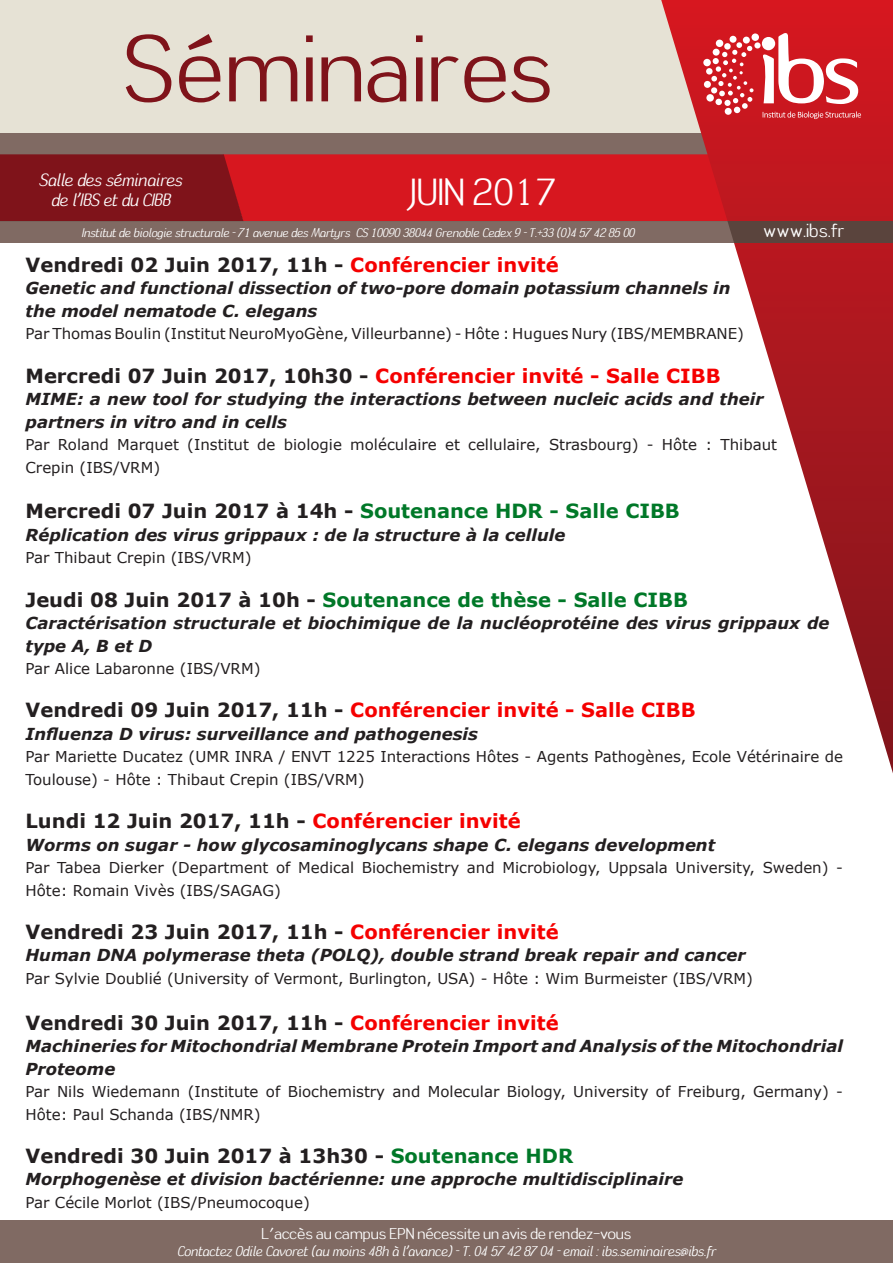
<style>
.page{position:relative;width:893px;height:1263px;background:#fff}
.page>*{position:absolute;margin:0;border:0;box-sizing:border-box;transform-origin:0 0}
.t1{font:90px "Tin Birdhouse";color:#7f131a}
.t2{font:36px "Tin Birdhouse";color:#fff}
.titres_de_sujets{font:700 19.5px "Verdana";color:#231f20}
.titres_de_sujets-2{font:700 19.5px "Verdana";color:#f50000}
.titres_de_sujets-3{font:700 19.5px "Verdana";color:#007828}
.t3{font:18px "Tin Birdhouse";color:#fff}
.t4{font:italic 16.95px/20.4px "Tin Birdhouse";color:#fff;text-align:center}
.t5{font:italic 700 16.5px/22.5px "Verdana";color:#231f20}
.t6{font:15px/22.5px "Verdana";color:#231f20}
.t7{font:15px "Tin Birdhouse";color:#fff}
.t8{font:italic 13.5px "Tin Birdhouse";color:#fff}
.t9{font:italic 12px "Tin Birdhouse";color:#fff}
.s1{color:#f50000}
.s2{color:#231f20}
.s3{color:#007828}
</style>
<div class="page">
<div style="left:0;top:1220px;width:893px;height:43px;background:#806a63"></div>
<div style="left:0;top:0;width:893px;height:136px;background:#e6e2d5"></div>
<div style="left:0;top:133px;width:713px;height:21px;background:#806a63"></div>
<svg style="left:0;top:154px;width:661px;height:67px;background:#b7161d"></svg>
<svg style="left:661px;top:0;width:232px;height:773px"></svg>
<svg style="left:763px;top:111px;width:98px;height:8px"></svg>
<svg style="left:760px;top:28px;width:98px;height:76px;background:#df6469"></svg>
<div style="left:751px;top:33px;width:8px;height:8px;background:#fff;border-radius:50%"></div>
<div style="left:743px;top:37px;width:7px;height:7px;background:#fff;border-radius:50%"></div>
<div style="left:716px;top:40px;width:7px;height:7px;background:#fff;border-radius:50%"></div>
<div style="left:706px;top:94px;width:8px;height:8px;background:#fff;border-radius:50%"></div>
<div style="left:703px;top:59px;width:8px;height:7px;background:#fff;border-radius:50%"></div>
<div style="left:706px;top:68px;width:7px;height:7px;background:#fff;border-radius:50%"></div>
<div style="left:729px;top:36px;width:7px;height:7px;background:#fff;border-radius:50%"></div>
<div style="left:704px;top:81px;width:7px;height:7px;background:#fff;border-radius:50%"></div>
<svg style="left:754px;top:42px;width:7px;height:7px"></svg>
<svg style="left:711px;top:42px;width:42px;height:71px;background:#d95056"></svg>
<svg style="left:0;top:221px;width:893px;height:21px;background:#78625b"></svg>
<p class="t1" style="left:122px;top:16px;width:432px">Séminaires</p>
<p class="t4" style="left:39px;top:169px;width:144px">Salle des séminaires de l’IBS et du CIBB</p>
<p class="t2" style="left:410px;top:171px;width:147px">JUIN 2017</p>
<p class="t9" style="left:81px;top:225px;width:555px">Institut de biologie structurale - 71 avenue des Martyrs CS 10090 38044 Grenoble Cedex 9 - T.+33 (0)4 57 42 85 00</p>
<p class="t3" style="left:763px;top:220px;width:83px">www.ibs.fr</p>
<p class="titres_de_sujets" style="left:26px;top:251px;width:535px">Vendredi 02 Juin 2017, 11h - <span class="s1">Conférencier invité</span></p>
<p class="t5" style="left:26px;top:277px;width:706px">Genetic and functional dissection of two-pore domain potassium channels in the model nematode C. elegans</p>
<p class="t6" style="left:26px;top:322px;width:720px">Par Thomas Boulin (Institut NeuroMyoGène, Villeurbanne) - Hôte : Hugues Nury (IBS/MEMBRANE)</p>
<p class="titres_de_sujets-2" style="left:26px;top:362px;width:697px"><span class="s2">Mercredi 07 Juin 2017, 10h30 -</span> Conférencier invité - Salle CIBB</p>
<p class="t5" style="left:26px;top:387px;width:740px">MIME: a new tool for studying the interactions between nucleic acids and their partners in vitro and in cells</p>
<p class="t6" style="left:26px;top:433px;width:753px">Par Roland Marquet (Institut de biologie moléculaire et cellulaire, Strasbourg) - Hôte : Thibaut<br>Crepin (IBS/VRM)</p>
<p class="titres_de_sujets" style="left:26px;top:497px;width:656px">Mercredi 07 Juin 2017 à 14h - <span class="s3">Soutenance HDR - Salle CIBB</span></p>
<p class="t5" style="left:26px;top:523px;width:541px">Réplication des virus grippaux : de la structure à la cellule</p>
<p class="t6" style="left:26px;top:547px;width:227px">Par Thibaut Crepin (IBS/VRM)</p>
<p class="titres_de_sujets-3" style="left:26px;top:586px;width:664px"><span class="s2">Jeudi 08 Juin 2017 à 10h -</span> Soutenance de thèse - Salle CIBB</p>
<p class="t5" style="left:26px;top:612px;width:805px">Caractérisation structurale et biochimique de la nucléoprotéine des virus grippaux de type A, B et D</p>
<p class="t6" style="left:26px;top:657px;width:236px">Par Alice Labaronne (IBS/VRM)</p>
<p class="titres_de_sujets-2" style="left:26px;top:696px;width:672px"><span class="s2">Vendredi 09 Juin 2017, 11h -</span> Conférencier invité - Salle CIBB</p>
<p class="t5" style="left:26px;top:722px;width:454px">Influenza D virus: surveillance and pathogenesis</p>
<p class="t6" style="left:26px;top:745px;width:819px">Par Mariette Ducatez (UMR INRA / ENVT 1225 Interactions Hôtes - Agents Pathogènes, Ecole Vétérinaire de<br>Toulouse) - Hôte : Thibaut Crepin (IBS/VRM)</p>
<p class="titres_de_sujets" style="left:26px;top:807px;width:497px">Lundi 12 Juin 2017, 11h - <span class="s1">Conférencier invité</span></p>
<p class="t5" style="left:26px;top:833px;width:691px">Worms on sugar - how glycosaminoglycans shape C. elegans development</p>
<p class="t6" style="left:26px;top:856px;width:819px">Par Tabea Dierker (Department of Medical Biochemistry and Microbiology, Uppsala University, Sweden) -<br>Hôte: Romain Vivès (IBS/SAGAG)</p>
<p class="titres_de_sujets" style="left:26px;top:918px;width:535px">Vendredi 23 Juin 2017, 11h - <span class="s1">Conférencier invité</span></p>
<p class="t5" style="left:26px;top:944px;width:722px">Human DNA polymerase theta (POLQ), double strand break repair and cancer</p>
<p class="t6" style="left:26px;top:967px;width:729px">Par Sylvie Doublié (University of Vermont, Burlington, USA) - Hôte : Wim Burmeister (IBS/VRM)</p>
<p class="titres_de_sujets" style="left:26px;top:1009px;width:535px">Vendredi 30 Juin 2017, 11h - <span class="s1">Conférencier invité</span></p>
<p class="t5" style="left:26px;top:1035px;width:819px">Machineries for Mitochondrial Membrane Protein Import and Analysis of the Mitochondrial<br>Proteome</p>
<p class="t6" style="left:26px;top:1080px;width:819px">Par Nils Wiedemann (Institute of Biochemistry and Molecular Biology, University of Freiburg, Germany) -<br>Hôte: Paul Schanda (IBS/NMR)</p>
<p class="titres_de_sujets" style="left:26px;top:1142px;width:549px">Vendredi 30 Juin 2017 à 13h30 - <span class="s3">Soutenance HDR</span></p>
<p class="t5" style="left:26px;top:1168px;width:659px">Morphogenèse et division bactérienne: une approche multidisciplinaire</p>
<p class="t6" style="left:26px;top:1191px;width:286px">Par Cécile Morlot (IBS/Pneumocoque)</p>
<p class="t7" style="left:262px;top:1225px;width:371px">L’accès au campus EPN nécessite un avis de rendez-vous</p>
<p class="t8" style="left:177px;top:1242px;width:540px">Contactez Odile Cavoret (au moins 48h à l’avance) - T. 04 57 42 87 04 - email : ibs.seminaires@ibs.fr</p>
</div>
